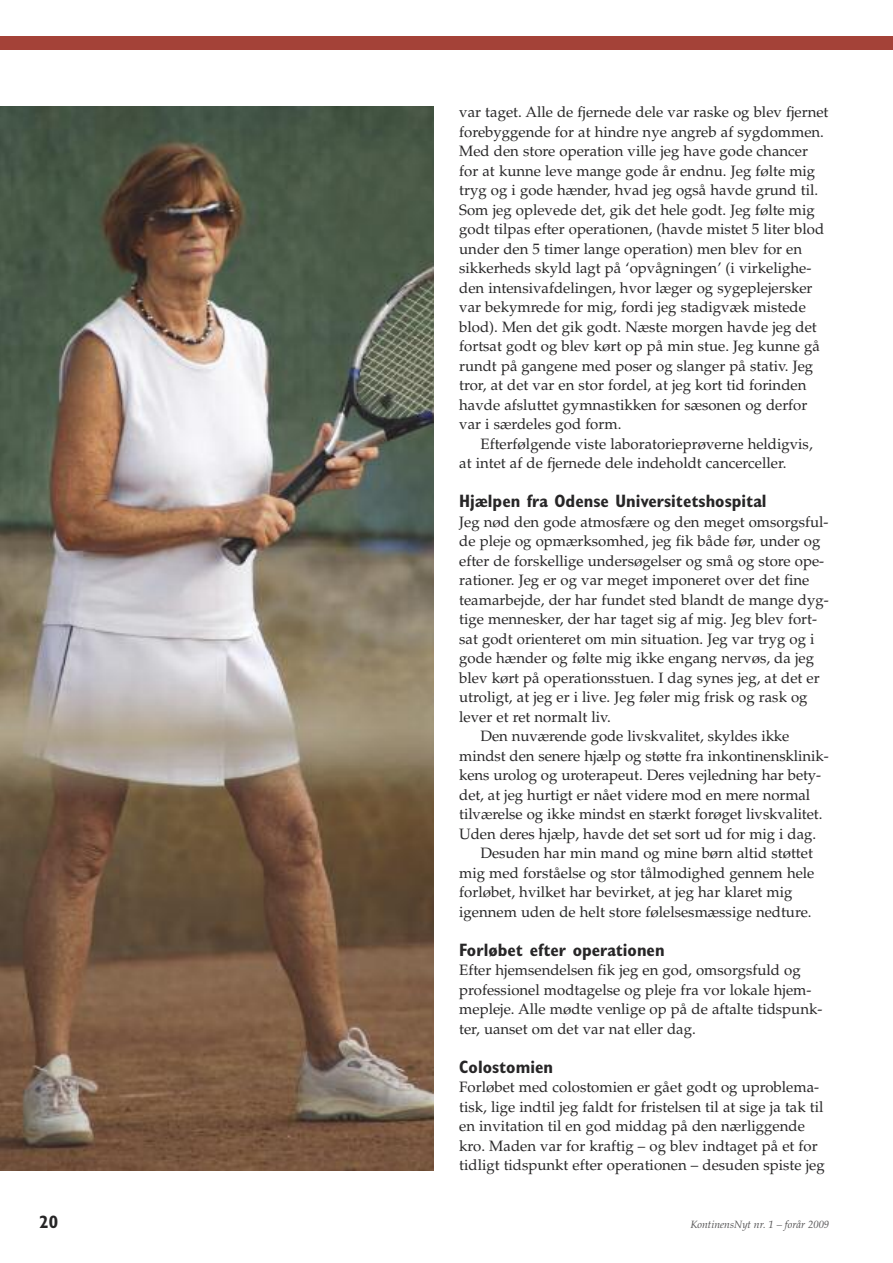
<style>
.page{position:relative;width:893px;height:1263px;background:#fff}
.page>*{position:absolute;margin:0;border:0;box-sizing:border-box;transform-origin:0 0}
.t1{font:700 condensed 18px "Gill Sans";color:#272627}
.t2{font:15px/19.5px "Palatino";color:#272627}
.t3{font:italic 10.5px "Palatino";color:#525152}
</style>
<div class="page">
<div style="left:0;top:36px;width:893px;height:14px;background:#a44238"></div>
<img style="left:0;top:106px;width:434px;height:1064px">
<p class="t2" style="left:459px;top:104px;width:371px">var taget. Alle de fjernede dele var raske og blev fjernet forebyggende for at hindre nye angreb af sygdommen.<br>Med den store operation ville jeg have gode chancer for at kunne leve mange gode år endnu. Jeg følte mig tryg og i gode hænder, hvad jeg også havde grund til.<br>Som jeg oplevede det, gik det hele godt. Jeg følte mig godt tilpas efter operationen, (havde mistet 5 liter blod under den 5 timer lange operation) men blev for en sikkerheds skyld lagt på ‘opvågningen’ (i virkelighe&shy;den intensivafdelingen, hvor læger og sygeplejersker var bekymrede for mig, fordi jeg stadigvæk mistede blod). Men det gik godt. Næste morgen havde jeg det fortsat godt og blev kørt op på min stue. Jeg kunne gå rundt på gangene med poser og slanger på stativ. Jeg tror, at det var en stor fordel, at jeg kort tid forinden havde afsluttet gymnastikken for sæsonen og derfor var i særdeles god form.</p>
<p class="t2" style="left:459px;top:436px;width:355px;text-indent:21px">Efterfølgende viste laboratorieprøverne heldigvis, at intet af de fjernede dele indeholdt cancerceller.</p>
<p class="t1" style="left:459px;top:494px;width:309px">Hjælpen fra Odense Universitetshospital</p>
<p class="t2" style="left:459px;top:514px;width:371px">Jeg nød den gode atmosfære og den meget omsorgsful-</p>
<p class="t2" style="left:459px;top:533px;width:363px">de pleje og opmærksomhed, jeg fik både før, under og</p>
<p class="t2" style="left:459px;top:553px;width:366px">efter de forskellige undersøgelser og små og store ope-</p>
<p class="t2" style="left:459px;top:572px;width:352px">rationer. Jeg er og var meget imponeret over det fine</p>
<p class="t2" style="left:459px;top:592px;width:371px">teamarbejde, der har fundet sted blandt de mange dyg-</p>
<p class="t2" style="left:459px;top:611px;width:359px">tige mennesker, der har taget sig af mig. Jeg blev fort-</p>
<p class="t2" style="left:459px;top:631px;width:357px">sat godt orienteret om min situation. Jeg var tryg og i</p>
<p class="t2" style="left:459px;top:650px;width:356px">gode hænder og følte mig ikke engang nervøs, da jeg</p>
<p class="t2" style="left:459px;top:670px;width:362px">blev kørt på operationsstuen. I dag synes jeg, at det er</p>
<p class="t2" style="left:459px;top:689px;width:350px">utroligt, at jeg er i live. Jeg føler mig frisk og rask og</p>
<p class="t2" style="left:459px;top:709px;width:153px">lever et ret normalt liv.</p>
<p class="t2" style="left:480px;top:728px;width:310px">Den nuværende gode livskvalitet, skyldes ikke</p>
<p class="t2" style="left:459px;top:748px;width:371px">mindst den senere hjælp og støtte fra inkontinensklinik-</p>
<p class="t2" style="left:459px;top:767px;width:363px">kens urolog og uroterapeut. Deres vejledning har bety-</p>
<p class="t2" style="left:459px;top:787px;width:353px">det, at jeg hurtigt er nået videre mod en mere normal</p>
<p class="t2" style="left:459px;top:806px;width:365px">tilværelse og ikke mindst en stærkt forøget livskvalitet.</p>
<p class="t2" style="left:459px;top:826px;width:358px">Uden deres hjælp, havde det set sort ud for mig i dag.</p>
<p class="t2" style="left:480px;top:845px;width:334px">Desuden har min mand og mine børn altid støttet</p>
<p class="t2" style="left:459px;top:865px;width:357px">mig med forståelse og stor tålmodighed gennem hele</p>
<p class="t2" style="left:459px;top:884px;width:335px">forløbet, hvilket har bevirket, at jeg har klaret mig</p>
<p class="t2" style="left:459px;top:904px;width:354px">igennem uden de helt store følelsesmæssige nedture.</p>
<p class="t1" style="left:459px;top:943px;width:207px">Forløbet efter operationen</p>
<p class="t2" style="left:459px;top:962px;width:365px">Efter hjemsendelsen fik jeg en god, omsorgsfuld og professionel modtagelse og pleje fra vor lokale hjem&shy;mepleje. Alle mødte venlige op på de aftalte tidspunk&shy;ter, uanset om det var nat eller dag.</p>
<p class="t1" style="left:459px;top:1060px;width:95px">Colostomien</p>
<p class="t2" style="left:459px;top:1079px;width:367px">Forløbet med colostomien er gået godt og uproblema&shy;tisk, lige indtil jeg faldt for fristelsen til at sige ja tak til en invitation til en god middag på den nærliggende kro. Maden var for kraftig – og blev indtaget på et for tidligt tidspunkt efter operationen – desuden spiste jeg</p>
<p class="t1" style="left:40px;top:1215px;width:20px">20</p>
<p class="t3" style="left:690px;top:1220px;width:140px">KontinensNyt nr. 1 – forår 2009</p>
</div>
